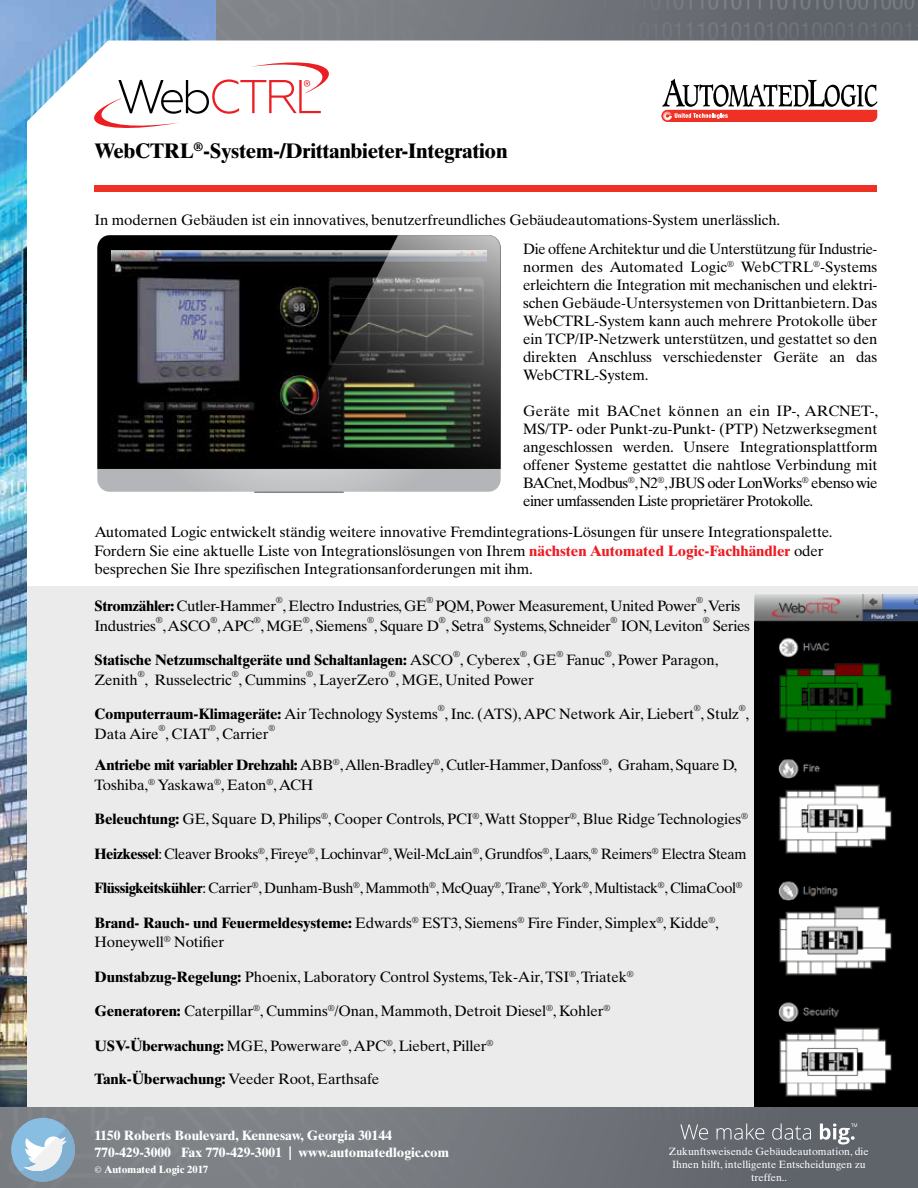
<style>
.page{position:relative;width:918px;height:1188px;background:#fff}
.page>*{position:absolute;margin:0;border:0;box-sizing:border-box;transform-origin:0 0}
.t1{font:700 21px "Times Ten LT";letter-spacing:-.015em;color:#000}
.t2{font:15px/18px "Times Ten LT";letter-spacing:-.01em;color:#000}
.t3{font:700 15px "Times Ten LT";letter-spacing:-.01em;color:#000}
.t4{font:700 13.5px/16.5px "Times Ten LT";color:#fff}
.t5{font:10.5px/12.6px "Times Ten LT";color:#fff;text-align:center}
.t6{font:700 10.5px "Times Ten LT";color:#fff}
.t7{font:8.7px "Times Ten LT";color:#000}
.s1{font-weight:700;color:#ed1d24}
.s2{font-weight:700}
.s3{font-weight:400}
.s4{font-family:"Minion Pro";font-weight:400}
</style>
<div class="page">
<img style="left:216px;top:0;width:702px;height:40px">
<img style="left:0;top:0;width:216px;height:1107px">
<svg style="left:27px;top:40px;width:891px;height:547px"></svg>
<div style="left:94px;top:185px;width:784px;height:7px;background:#ee3124"></div>
<svg style="left:661px;top:79px;width:216px;height:43px"></svg>
<div style="left:27px;top:587px;width:891px;height:520px;background:#ebebec"></div>
<svg style="left:94px;top:62px;width:235px;height:66px"></svg>
<img style="left:755px;top:594px;width:163px;height:513px">
<img style="left:0;top:1107px;width:918px;height:81px">
<svg style="left:680px;top:1124px;width:28px;height:16px"></svg>
<svg style="left:717px;top:1124px;width:47px;height:16px"></svg>
<svg style="left:772px;top:1124px;width:39px;height:16px"></svg>
<svg style="left:820px;top:1124px;width:37px;height:21px"></svg>
<div style="left:11px;top:1118px;width:64px;height:64px;background:#88bee1;border-radius:50%"></div>
<svg style="left:21px;top:1128px;width:54px;height:54px"></svg>
<svg style="left:254px;top:492px;width:90px;height:1px"></svg>
<svg style="left:97px;top:469px;width:404px;height:23px;background:#babcbf"></svg>
<svg style="left:97px;top:235px;width:183px;height:234px;background:#090909"></svg>
<img style="left:112px;top:251px;width:168px;height:211px">
<svg style="left:280px;top:235px;width:221px;height:234px;background:#3b403a"></svg>
<h1 class="t1" style="left:94px;top:138px;width:415px">WebCTRL<sup>®</sup>-System-/Drittanbieter-Integration</h1>
<p class="t2" style="left:523px;top:205px;width:356px;line-height:29.1px;text-indent:-429px">In modernen Gebäuden ist ein innovatives, benutzerfreundliches Gebäudeautomations-System unerlässlich.<br>Die offene Architektur und die Unterstützung für Industrie-</p>
<p class="t2" style="left:523px;top:258px;width:356px;text-align:justify">normen des Automated Logic<sup>®</sup> WebCTRL<sup>®</sup>-Systems erleichtern die Integration mit mechanischen und elektri&shy;schen Gebäude-Untersystemen von Drittanbietern. Das WebCTRL-System kann auch mehrere Protokolle über ein TCP/IP-Netzwerk unterstützen, und gestattet so den direkten Anschluss verschiedenster Geräte an das WebCTRL-System.</p>
<p class="t2" style="left:523px;top:402px;width:357px;text-align:justify">Geräte mit BACnet können an ein IP-, ARCNET-, MS/TP- oder Punkt-zu-Punkt- (PTP) Netzwerksegment angeschlossen werden. Unsere Integrationsplattform offener Systeme gestattet die nahtlose Verbindung mit BACnet, Modbus<sup>®</sup>, N2<sup>®</sup>, JBUS oder LonWorks<sup>®</sup> ebenso wie einer umfassenden Liste proprietärer Protokolle.</p>
<p class="t2" style="left:94px;top:523px;width:739px">Automated Logic entwickelt ständig weitere innovative Fremdintegrations-Lösungen für unsere Integrationspalette.<br>Fordern Sie eine aktuelle Liste von Integrationslösungen von Ihrem <span class="s1">nächsten Automated Logic-Fachhändler</span> oder besprechen Sie Ihre spezifischen Integrationsanforderungen mit ihm.</p>
<p class="t7" style="left:276px;top:595px;width:8px">®</p>
<p class="t7" style="left:427px;top:595px;width:8px">®</p>
<p class="t7" style="left:696px;top:595px;width:8px">®</p>
<p class="t2" style="left:94px;top:597px;width:334px"><span class="s2">Stromzähler:</span> Cutler-Hammer , Electro Industries, GE</p>
<p class="t2" style="left:435px;top:597px;width:306px">PQM, Power Measurement, United Power , Veris</p>
<p class="t7" style="left:156px;top:615px;width:8px">®</p>
<p class="t7" style="left:210px;top:615px;width:8px">®</p>
<p class="t7" style="left:254px;top:615px;width:8px">®</p>
<p class="t7" style="left:303px;top:615px;width:8px">®</p>
<p class="t7" style="left:367px;top:615px;width:8px">®</p>
<p class="t7" style="left:439px;top:615px;width:8px">®</p>
<p class="t7" style="left:484px;top:615px;width:8px">®</p>
<p class="t7" style="left:611px;top:615px;width:8px">®</p>
<p class="t7" style="left:703px;top:615px;width:8px">®</p>
<p class="t2" style="left:95px;top:617px;width:391px">Industries , ASCO , APC , MGE , Siemens , Square D , Setra</p>
<p class="t2" style="left:494px;top:617px;width:119px">Systems, Schneider</p>
<p class="t2" style="left:621px;top:617px;width:84px">ION, Leviton</p>
<p class="t2" style="left:713px;top:617px;width:39px">Series</p>
<p class="t7" style="left:453px;top:649px;width:8px">®</p>
<p class="t7" style="left:520px;top:649px;width:8px">®</p>
<p class="t7" style="left:556px;top:649px;width:8px">®</p>
<p class="t7" style="left:605px;top:649px;width:8px">®</p>
<p class="t3" style="left:94px;top:651px;width:464px">Statische Netzumschaltgeräte und Schaltanlagen: <span class="s3">ASCO , Cyberex , GE</span></p>
<p class="t2" style="left:567px;top:651px;width:153px">Fanuc , Power Paragon,</p>
<p class="t7" style="left:138px;top:669px;width:8px">®</p>
<p class="t7" style="left:232px;top:669px;width:8px">®</p>
<p class="t7" style="left:306px;top:669px;width:8px">®</p>
<p class="t7" style="left:389px;top:669px;width:8px">®</p>
<p class="t2" style="left:95px;top:705px;width:656px"><span class="s2">Computerraum-Klimageräte:</span> Air Technology Systems , Inc. (ATS), APC Network Air, Liebert , Stulz ,</p>
<p class="t2" style="left:95px;top:671px;width:441px">Zenith , Russelectric , Cummins , LayerZero , MGE, United Power</p>
<p class="t7" style="left:438px;top:703px;width:8px">®</p>
<p class="t7" style="left:694px;top:703px;width:8px">®</p>
<p class="t7" style="left:739px;top:703px;width:8px">®</p>
<p class="t7" style="left:159px;top:723px;width:8px">®</p>
<p class="t7" style="left:209px;top:723px;width:8px">®</p>
<p class="t7" style="left:269px;top:723px;width:8px">®</p>
<p class="t2" style="left:95px;top:755px;width:644px;line-height:19.5px"><span class="s2">Antriebe mit variabler Drehzahl:</span> ABB<sup>®</sup>, Allen-Bradley<sup>®</sup>, Cutler-Hammer, Danfoss<sup>®</sup>, Graham, Square D,<br>Toshiba,<sup>®</sup> Yaskawa<sup>®</sup>, Eaton<sup>®</sup>, ACH</p>
<p class="t2" style="left:95px;top:810px;width:655px"><span class="s2">Beleuchtung:</span> GE, Square D, Philips<sup>®</sup>, Cooper Controls, PCI<sup>®</sup>, Watt Stopper<sup>®</sup>, Blue Ridge Technologies<sup>®</sup></p>
<p class="t2" style="left:95px;top:845px;width:654px"><span class="s2">Heizkessel</span>: Cleaver Brooks<sup>®</sup>, Fireye<sup>®</sup>, Lochinvar<sup>®</sup>, Weil‑McLain<sup>®</sup>, Grundfos<sup>®</sup>, Laars,<sup>®</sup> Reimers<sup>®</sup> Electra Steam</p>
<p class="t2" style="left:94px;top:879px;width:650px"><span class="s2">Flüssigkeitskühler</span>: Carrier<sup>®</sup>, Dunham-Bush<sup>®</sup>, Mammoth<sup>®</sup>, McQuay<sup>®</sup>, Trane<sup>®</sup>, York<sup>®</sup>, Multistack<sup>®</sup>, ClimaCool<sup>®</sup></p>
<p class="t2" style="left:95px;top:913px;width:626px;line-height:19.5px"><span class="s2">Brand- Rauch- und Feuermeldesysteme:</span> Edwards<sup>®</sup> EST3, Siemens<sup>®</sup> Fire Finder, Simplex<sup>®</sup>, Kidde<sup>®</sup>,<br>Honeywell<sup>®</sup> Notifier</p>
<p class="t2" style="left:95px;top:968px;width:541px"><span class="s2">Dunstabzug-Regelung:</span> Phoenix, Laboratory Control Systems, Tek-Air, TSI<sup>®</sup>, Triatek<sup>®</sup></p>
<p class="t2" style="left:95px;top:1002px;width:517px"><span class="s2">Generatoren:</span> Caterpillar<sup>®</sup>, Cummins<sup>®</sup>/Onan, Mammoth, Detroit Diesel<sup>®</sup>, Kohler<sup>®</sup></p>
<p class="t2" style="left:95px;top:1037px;width:400px"><span class="s2">USV-Überwachung:</span> MGE, Powerware<sup>®</sup>, APC<sup>®</sup>, Liebert, Piller<sup>®</sup></p>
<p class="t2" style="left:95px;top:1070px;width:286px"><span class="s2">Tank-Überwachung:</span> Veeder Root, Earthsafe</p>
<p class="t2" style="left:95px;top:725px;width:176px">Data Aire , CIAT , Carrier</p>
<p class="t4" style="left:94px;top:1127px;width:356px">1150 Roberts Boulevard, Kennesaw, Georgia 30144<br>770-429-3000 Fax 770-429-3001 | www.automatedlogic.com</p>
<p class="t6" style="left:94px;top:1163px;width:115px"><span class="s4">©</span> Automated Logic 2017</p>
<p class="t5" style="left:669px;top:1145px;width:201px">Zukunftsweisende Gebäudeautomation, die<br>Ihnen hilft, intelligente Entscheidungen zu treffen..</p>
<p class="t5" style="left:671px;top:1150px;width:196px;line-height:12px">Next level building automation engineered to help you make smart decisions.</p>
</div>
